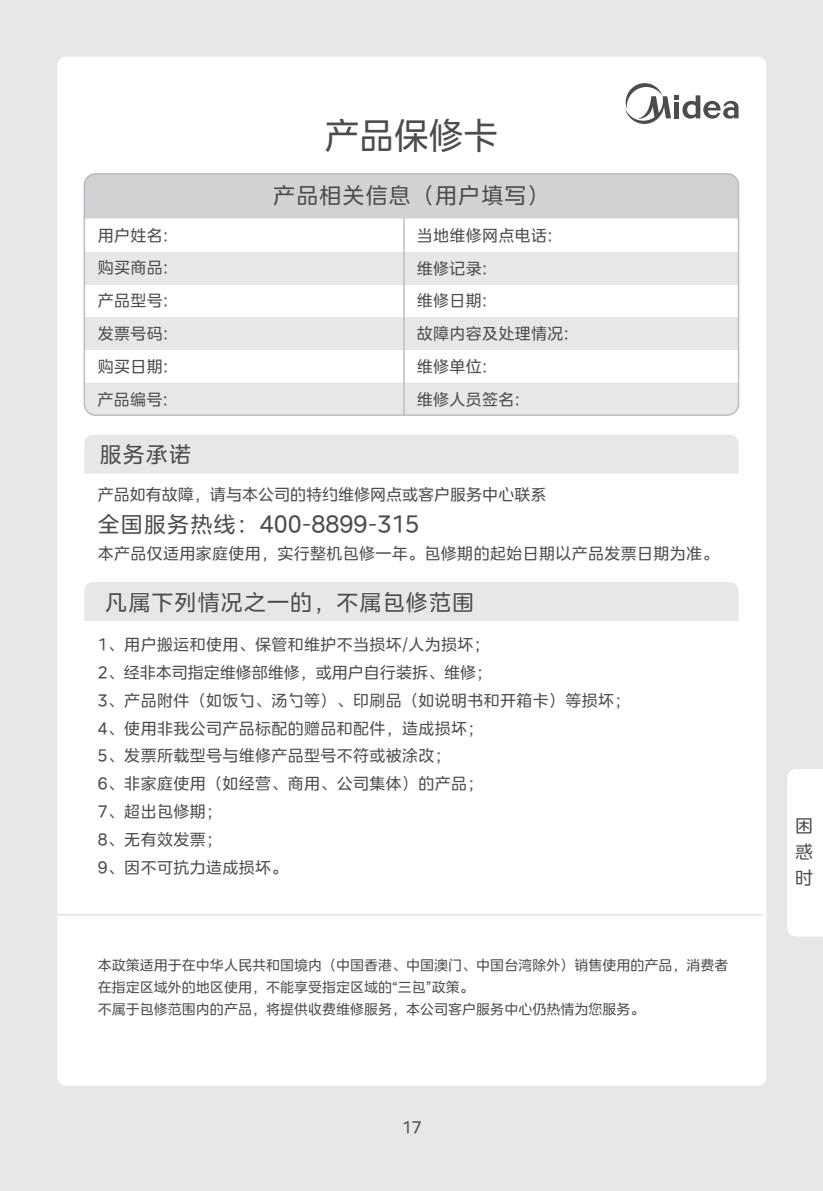
<style>
.page{position:relative;width:823px;height:1191px;background:#fff}
.page>*{position:absolute;margin:0;border:0;box-sizing:border-box;transform-origin:0 0}
.t1{font:36px "MEIDITYPE";color:#4b4c4d;scale:.96 1}
.t2{font:22.8px "MEIDITYPE";color:#4b4c4d}
.t3{font:22px "MEIDITYPE";letter-spacing:.05em;color:#4b4c4d}
.t4{font:18px/26px "MEIDITYPE";color:#4b4c4d;text-align:justify}
.t5{font:16.2px "MEIDITYPE";color:#4b4c4d}
.t6{font:16px/27.8px "MEIDITYPE";letter-spacing:.02em;color:#4b4c4d}
.t7{font:16px "MEIDITYPE";color:#4b4c4d}
.t8{font:14px/22px "MEIDITYPE";color:#4b4c4d}
.s1{font-size:22px}
</style>
<div class="page">
<div style="left:0;top:0;width:822px;height:1190px;background:#e6e7e9"></div>
<div style="left:57px;top:57px;width:708px;height:1028px;background:#fff;border-radius:9px"></div>
<div style="left:84px;top:435px;width:654px;height:38px;background:#e6e7e9"></div>
<div style="left:84px;top:582px;width:654px;height:39px;background:#e6e7e9"></div>
<svg style="left:625px;top:83px;width:113px;height:41px"></svg>
<div style="left:86px;top:174px;width:652px;height:44px;background:#d1d2d4"></div>
<div style="left:84px;top:253px;width:654px;height:32px;background:#e6e7e9"></div>
<div style="left:84px;top:318px;width:654px;height:32px;background:#e6e7e9"></div>
<div style="left:86px;top:383px;width:652px;height:32px;background:#e6e7e9"></div>
<hr style="left:403px;top:218px;width:1px;height:197px;background:#bcbdc0">
<div style="left:83px;top:173px;width:655px;height:243px;border:2px solid #bcbdc0;border-radius:11px"></div>
<div style="left:787px;top:769px;width:35px;height:167px;background:#fff"></div>
<hr style="left:58px;top:914px;width:704px;height:2px;background:#e6e7e9">
<h1 class="t1" style="left:325px;top:115px;width:181px">产品保修卡</h1>
<h3 class="t3" style="left:273px;top:183px;width:278px">产品相关信息（用户填写）</h3>
<p class="t6" style="left:98px;top:219px;width:72px;line-height:32.8px;text-align:justify">用户姓名:购买商品:产品型号:</p>
<p class="t6" style="left:416px;top:219px;width:153px;line-height:32.8px">当地维修网点电话:维修记录:<br>维修日期:<br>故障内容及处理情况:维修单位:<br>维修人员签名:</p>
<p class="t6" style="left:98px;top:317px;width:72px;line-height:32.8px">发票号码:购买日期:</p>
<p class="t6" style="left:98px;top:386px;width:72px">产品编号:</p>
<h3 class="t3" style="left:100px;top:442px;width:93px">服务承诺</h3>
<p class="t7" style="left:98px;top:486px;width:450px">产品如有故障，请与本公司的特约维修网点或客户服务中心联系</p>
<h2 class="t2" style="left:98px;top:511px;width:323px"><span class="s1">全国服务热线：</span>400-8899-315</h2>
<p class="t6" style="left:98px;top:540px;width:621px">本产品仅适用家庭使用，实行整机包修一年。包修期的起始日期以产品发票日期为准。</p>
<h3 class="t3" style="left:105px;top:590px;width:370px">凡属下列情况之一的，不属包修范围</h3>
<p class="t6" style="left:98px;top:631px;width:534px">1、用户搬运和使用、保管和维护不当损坏/人为损坏；<br>2、经非本司指定维修部维修，或用户自行装拆、维修；<br>3、产品附件（如饭勺、汤勺等）、印刷品（如说明书和开箱卡）等损坏；<br>4、使用非我公司产品标配的赠品和配件，造成损坏；<br>5、发票所载型号与维修产品型号不符或被涂改；<br>6、非家庭使用（如经营、商用、公司集体）的产品；<br>7、超出包修期；<br>8、无有效发票；<br>9、因不可抗力造成损坏。</p>
<p class="t8" style="left:98px;top:954px;width:632px">本政策适用于在中华人民共和国境内（中国香港、中国澳门、中国台湾除外）销售使用的产品，消费者在指定区域外的地区使用，不能享受指定区域的“三包”政策。<br>不属于包修范围内的产品，将提供收费维修服务，本公司客户服务中心仍热情为您服务。</p>
<p class="t5" style="left:402px;top:1118px;width:21px">17</p>
<p class="t4" style="left:794px;top:813px;width:19px">困惑时</p>
</div>
